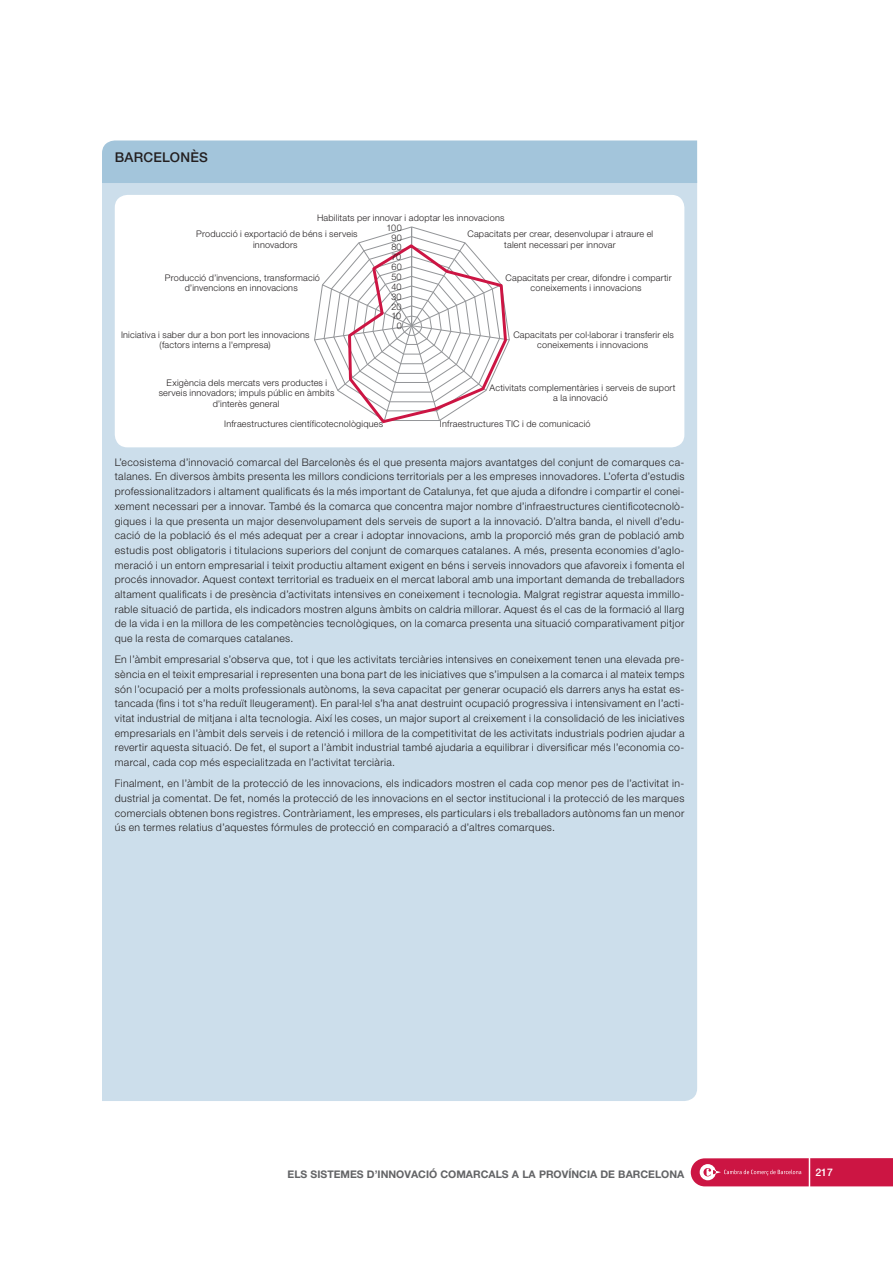
<style>
.page{position:relative;width:893px;height:1263px;background:#fff}
.page>*{position:absolute;margin:0;border:0;box-sizing:border-box;transform-origin:0 0}
.t1{font:500 13.5px "Helvetica Neue LT";letter-spacing:.015em;color:#231f20}
.t2{font:300 10.5px/14.7px "Helvetica Neue LT";letter-spacing:.035em;color:#231f20;text-align:justify}
.t3{font:700 10.5px "Helvetica Neue LT";color:#636466}
.t4{font:500 10.5px "Helvetica Neue LT";color:#fff}
.t5{font:300 9.15px/10.2px "Helvetica Neue LT";letter-spacing:.02em;color:#231f20;text-align:center}
</style>
<div class="page">
<svg style="left:691px;top:1158px;width:202px;height:28px"></svg>
<hr style="left:809px;top:1157px;width:1px;height:30px;background:#fff">
<div style="left:102px;top:183px;width:595px;height:918px;background:#ccdeeb"></div>
<div style="left:102px;top:141px;width:595px;height:42px;background:#a3c5db"></div>
<div style="left:115px;top:195px;width:569px;height:252px;background:#fff;border-radius:13px"></div>
<svg style="left:314px;top:226px;width:196px;height:198px"></svg>
<p class="t1" style="left:115px;top:152px;width:95px">BARCELONÈS</p>
<p class="t5" style="left:467px;top:210px;width:187px;line-height:16.5px;text-align:left;text-indent:-150px">Habilitats per innovar i adoptar les innovacions<br>Capacitats per crear, desenvolupar i atraure el</p>
<p class="t5" style="left:504px;top:240px;width:113px">talent necessari per innovar</p>
<p class="t5" style="left:505px;top:273px;width:168px">Capacitats per crear, difondre i compartir coneixements i innovacions</p>
<p class="t5" style="left:387px;top:223px;width:17px">100</p>
<p class="t5" style="left:196px;top:230px;width:163px">Producció i exportació de béns i serveis innovadors</p>
<p class="t5" style="left:391px;top:233px;width:12px">90</p>
<p class="t5" style="left:391px;top:243px;width:12px">80</p>
<p class="t5" style="left:391px;top:253px;width:11px">70</p>
<p class="t5" style="left:391px;top:263px;width:12px">60</p>
<p class="t5" style="left:391px;top:272px;width:12px">50</p>
<p class="t5" style="left:165px;top:273px;width:157px">Producció d’invencions, transformació d’invencions en innovacions</p>
<p class="t5" style="left:391px;top:282px;width:12px">40</p>
<p class="t5" style="left:391px;top:292px;width:12px">30</p>
<p class="t5" style="left:391px;top:302px;width:12px">20</p>
<p class="t5" style="left:391px;top:312px;width:11px">10</p>
<p class="t5" style="left:121px;top:331px;width:190px">Iniciativa i saber dur a bon port les innovacions (factors interns a l'empresa)</p>
<p class="t5" style="left:159px;top:378px;width:177px">Exigència dels mercats vers productes i serveis innovadors; impuls públic en àmbits d’interès general</p>
<p class="t5" style="left:397px;top:322px;width:7px">0</p>
<p class="t5" style="left:513px;top:331px;width:162px">Capacitats per col·laborar i transferir els coneixements i innovacions</p>
<p class="t5" style="left:490px;top:383px;width:188px">Activitats complementàries i serveis de suport a la innovació</p>
<p class="t5" style="left:224px;top:420px;width:161px">Infraestructures científicotecnològiques</p>
<p class="t5" style="left:440px;top:420px;width:152px">Infraestructures TIC i de comunicació</p>
<p class="t2" style="left:115px;top:456px;width:571px">L’ecosistema d’innovació comarcal del Barcelonès és el que presenta majors avantatges del conjunt de comarques ca&shy;talanes. En diversos àmbits presenta les millors condicions territorials per a les empreses innovadores. L’oferta d’estudis professionalitzadors i altament qualificats és la més important de Catalunya, fet que ajuda a difondre i compartir el conei&shy;xement necessari per a innovar. També és la comarca que concentra major nombre d’infraestructures cientificotecnolò&shy;giques i la que presenta un major desenvolupament dels serveis de suport a la innovació. D’altra banda, el nivell d’edu&shy;cació de la població és el més adequat per a crear i adoptar innovacions, amb la proporció més gran de població amb estudis post obligatoris i titulacions superiors del conjunt de comarques catalanes. A més, presenta economies d’aglo&shy;meració i un entorn empresarial i teixit productiu altament exigent en béns i serveis innovadors que afavoreix i fomenta el procés innovador. Aquest context territorial es tradueix en el mercat laboral amb una important demanda de treballadors altament qualificats i de presència d’activitats intensives en coneixement i tecnologia. Malgrat registrar aquesta immillo&shy;rable situació de partida, els indicadors mostren alguns àmbits on caldria millorar. Aquest és el cas de la formació al llarg de la vida i en la millora de les competències tecnològiques, on la comarca presenta una situació comparativament pitjor que la resta de comarques catalanes.</p>
<p class="t2" style="left:115px;top:653px;width:571px">En l’àmbit empresarial s’observa que, tot i que les activitats terciàries intensives en coneixement tenen una elevada pre&shy;sència en el teixit empresarial i representen una bona part de les iniciatives que s’impulsen a la comarca i al mateix temps són l’ocupació per a molts professionals autònoms, la seva capacitat per generar ocupació els darrers anys ha estat es&shy;tancada (fins i tot s’ha reduït lleugerament). En paral·lel s’ha anat destruint ocupació progressiva i intensivament en l’acti&shy;vitat industrial de mitjana i alta tecnologia. Així les coses, un major suport al creixement i la consolidació de les iniciatives empresarials en l’àmbit dels serveis i de retenció i millora de la competitivitat de les activitats industrials podrien ajudar a revertir aquesta situació. De fet, el suport a l’àmbit industrial també ajudaria a equilibrar i diversificar més l’economia co&shy;marcal, cada cop més especialitzada en l’activitat terciària.</p>
<p class="t2" style="left:115px;top:777px;width:571px">Finalment, en l’àmbit de la protecció de les innovacions, els indicadors mostren el cada cop menor pes de l’activitat in&shy;dustrial ja comentat. De fet, només la protecció de les innovacions en el sector institucional i la protecció de les marques comercials obtenen bons registres. Contràriament, les empreses, els particulars i els treballadors autònoms fan un menor ús en termes relatius d’aquestes fórmules de protecció en comparació a d’altres comarques.</p>
<p class="t3" style="left:288px;top:1170px;width:398px">ELS SISTEMES D’INNOVACIÓ COMARCALS A LA PROVÍNCIA DE BARCELONA</p>
<p class="t4" style="left:815px;top:1169px;width:19px">217</p>
</div>
